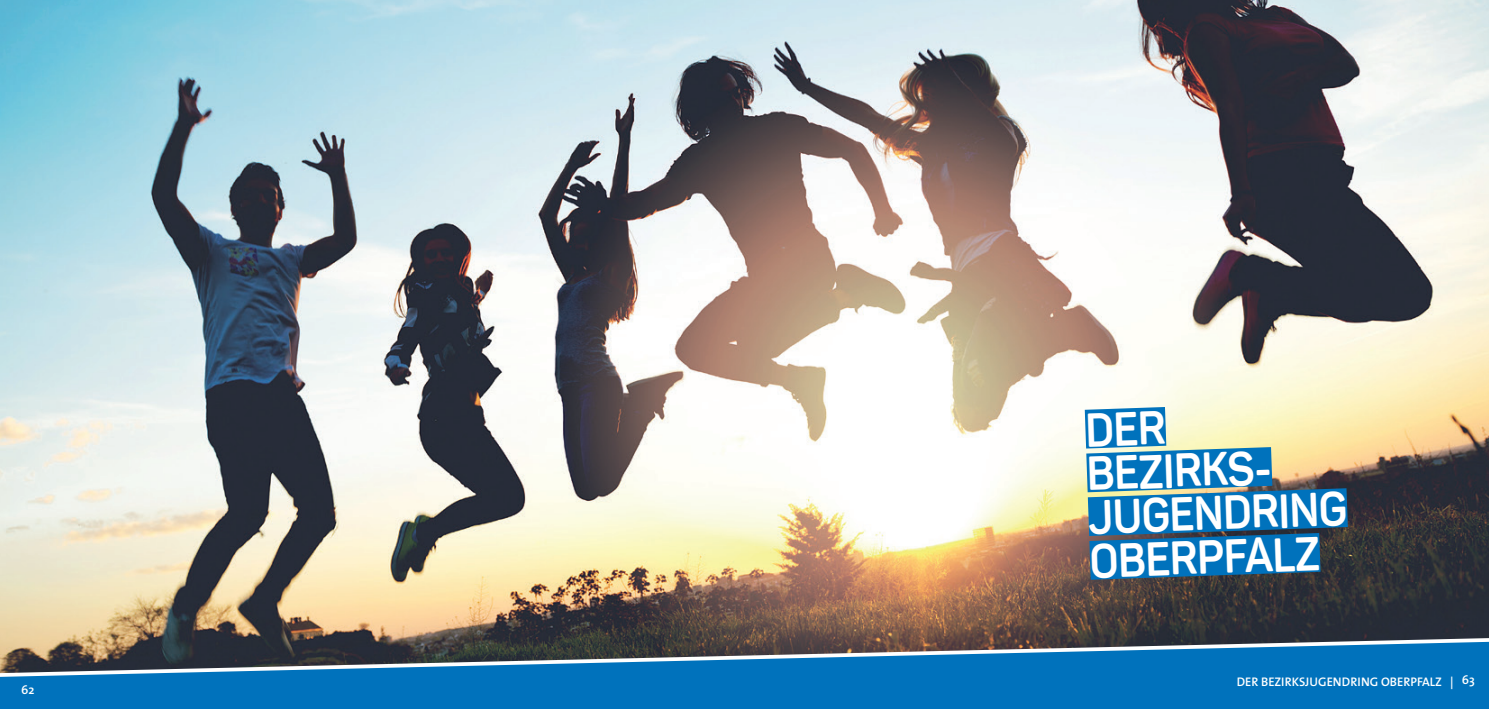
<style>
.page{position:relative;width:1489px;height:709px;background:#fff}
.page>*{position:absolute;margin:0;border:0;box-sizing:border-box;transform-origin:0 0}
.t1{font:700 47.5px/43.8px "Panton";color:#fff;scale:.9 1}
.t2{font:13.75px "The Mix Semi Bold Caps";color:#fff;scale:.95 1}
.t3{font:600 12.5px "The Sans";color:#fff}
</style>
<div class="page">
<img style="left:0;top:0;width:1488px;height:636px">
<svg style="left:1045px;top:386px;width:342px;height:214px;background:#6e94a1"></svg>
<svg style="left:0;top:636px;width:1488px;height:73px;background:#206c9e"></svg>
<h1 class="t1" style="left:1084px;top:408px;width:289px;rotate:-2deg">DER<br>BEZIRKS-<br>JUGENDRING<br>OBERPFALZ</h1>
<p class="t3" style="left:1236px;top:671px;width:239px">DER BEZIRKSJUGENDRING OBERPFALZ | 63</p>
<p class="t3" style="left:21px;top:679px;width:15px">62</p>
<p class="t2" style="left:1309px;top:676px;width:136px">2 MEDIENPÄDAGOGIK</p>
</div>
